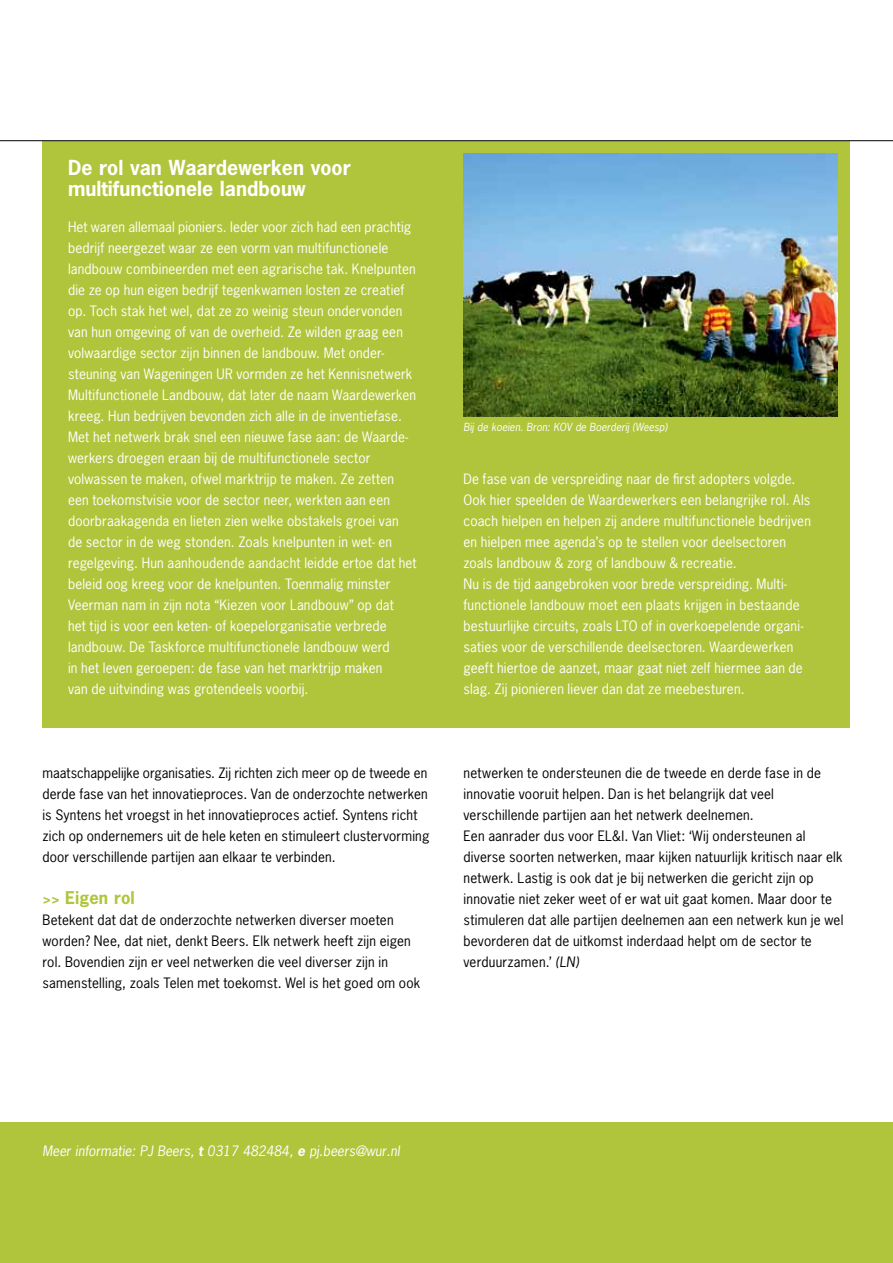
<style>
.page{position:relative;width:893px;height:1263px;background:#fff}
.page>*{position:absolute;margin:0;border:0;box-sizing:border-box;transform-origin:0 0}
.t1{font:700 19.5px/21px "News Gothic";color:#fff}
.t2{font:700 16.5px "News Gothic";letter-spacing:.005em;color:#b0c53b}
.t3{font:13.5px/21px "News Gothic";letter-spacing:.01em;color:#fff}
.t4{font:13.5px/21px "News Gothic";letter-spacing:.015em;color:#000}
.t5{font:italic 13.5px "News Gothic";color:#fff}
.t6{font:italic 10.5px "News Gothic";color:#fff}
.s1{font-size:15px}
.s2{font-style:italic}
.s3{font-weight:700}
</style>
<div class="page">
<div style="left:43px;top:141px;width:807px;height:586px;background:#b0c53b"></div>
<img style="left:463px;top:153px;width:375px;height:263px">
<div style="left:0;top:1123px;width:893px;height:140px;background:#b0c53b"></div>
<hr style="left:0;top:140px;width:893px;height:1px;background:#000">
<h1 class="t1" style="left:68px;top:156px;width:284px">De rol van Waardewerken voor multifunctionele landbouw</h1>
<p class="t3" style="left:68px;top:216px;width:350px">Het waren allemaal pioniers. Ieder voor zich had een prachtig bedrijf neergezet waar ze een vorm van multifunctionele landbouw combineerden met een agrarische tak. Knelpunten die ze op hun eigen bedrijf tegenkwamen losten ze creatief op. Toch stak het wel, dat ze zo weinig steun ondervonden van hun omgeving of van de overheid. Ze wilden graag een volwaardige sector zijn binnen de landbouw. Met onder&shy;steuning van Wageningen UR vormden ze het Kennisnetwerk Multifunctionele Landbouw, dat later de naam Waardewerken kreeg. Hun bedrijven bevonden zich alle in de inventiefase.<br>Met het netwerk brak snel een nieuwe fase aan: de Waarde&shy;werkers droegen eraan bij de multifunctionele sector volwassen te maken, ofwel marktrijp te maken. Ze zetten een toekomstvisie voor de sector neer, werkten aan een doorbraakagenda en lieten zien welke obstakels groei van<br>de sector in de weg stonden. Zoals knelpunten in wet- en regelgeving. Hun aanhoudende aandacht leidde ertoe dat het beleid oog kreeg voor de knelpunten. Toenmalig minster Veerman nam in zijn nota “Kiezen voor Landbouw” op dat<br>het tijd is voor een keten- of koepelorganisatie verbrede landbouw. De Taskforce multifunctionele landbouw werd<br>in het leven geroepen: de fase van het marktrijp maken<br>van de uitvinding was grotendeels voorbij.</p>
<p class="t4" style="left:43px;top:762px;width:388px">maatschappelijke organisaties. Zij richten zich meer op de tweede en derde fase van het innovatieproces. Van de onderzochte netwerken is Syntens het vroegst in het innovatieproces actief. Syntens richt zich op ondernemers uit de hele keten en stimuleert clustervorming door verschillende partijen aan elkaar te verbinden.</p>
<p class="t2" style="left:43px;top:886px;width:94px"><span class="s1">&gt;&gt;</span> Eigen rol</p>
<p class="t4" style="left:43px;top:909px;width:379px">Betekent dat dat de onderzochte netwerken diverser moeten worden? Nee, dat niet, denkt Beers. Elk netwerk heeft zijn eigen rol. Bovendien zijn er veel netwerken die veel diverser zijn in samenstelling, zoals Telen met toekomst. Wel is het goed om ook</p>
<p class="t6" style="left:463px;top:421px;width:206px">Bij de koeien. Bron: KOV de Boerderij (Weesp)</p>
<p class="t3" style="left:463px;top:468px;width:349px">De fase van de verspreiding naar de first adopters volgde.<br>Ook hier speelden de Waardewerkers een belangrijke rol. Als coach hielpen en helpen zij andere multifunctionele bedrijven en hielpen mee agenda’s op te stellen voor deelsectoren zoals landbouw &amp; zorg of landbouw &amp; recreatie.<br>Nu is de tijd aangebroken voor brede verspreiding. Multi&shy;functionele landbouw moet een plaats krijgen in bestaande bestuurlijke circuits, zoals LTO of in overkoepelende organi&shy;saties voor de verschillende deelsectoren. Waardewerken geeft hiertoe de aanzet, maar gaat niet zelf hiermee aan de slag. Zij pionieren liever dan dat ze meebesturen.</p>
<p class="t4" style="left:463px;top:762px;width:381px">netwerken te ondersteunen die de tweede en derde fase in de innovatie vooruit helpen. Dan is het belangrijk dat veel verschillende partijen aan het netwerk deelnemen.<br>Een aanrader dus voor EL&amp;I. Van Vliet: ‘Wij ondersteunen al diverse soorten netwerken, maar kijken natuurlijk kritisch naar elk netwerk. Lastig is ook dat je bij netwerken die gericht zijn op innovatie niet zeker weet of er wat uit gaat komen. Maar door te stimuleren dat alle partijen deelnemen aan een netwerk kun je wel bevorderen dat de uitkomst inderdaad helpt om de sector te verduurzamen.’ <span class="s2">(LN)</span></p>
<p class="t5" style="left:43px;top:1142px;width:359px">Meer informatie: PJ Beers, <span class="s3">t</span> 0317 482484, <span class="s3">e</span> pj.beers@wur.nl</p>
</div>
